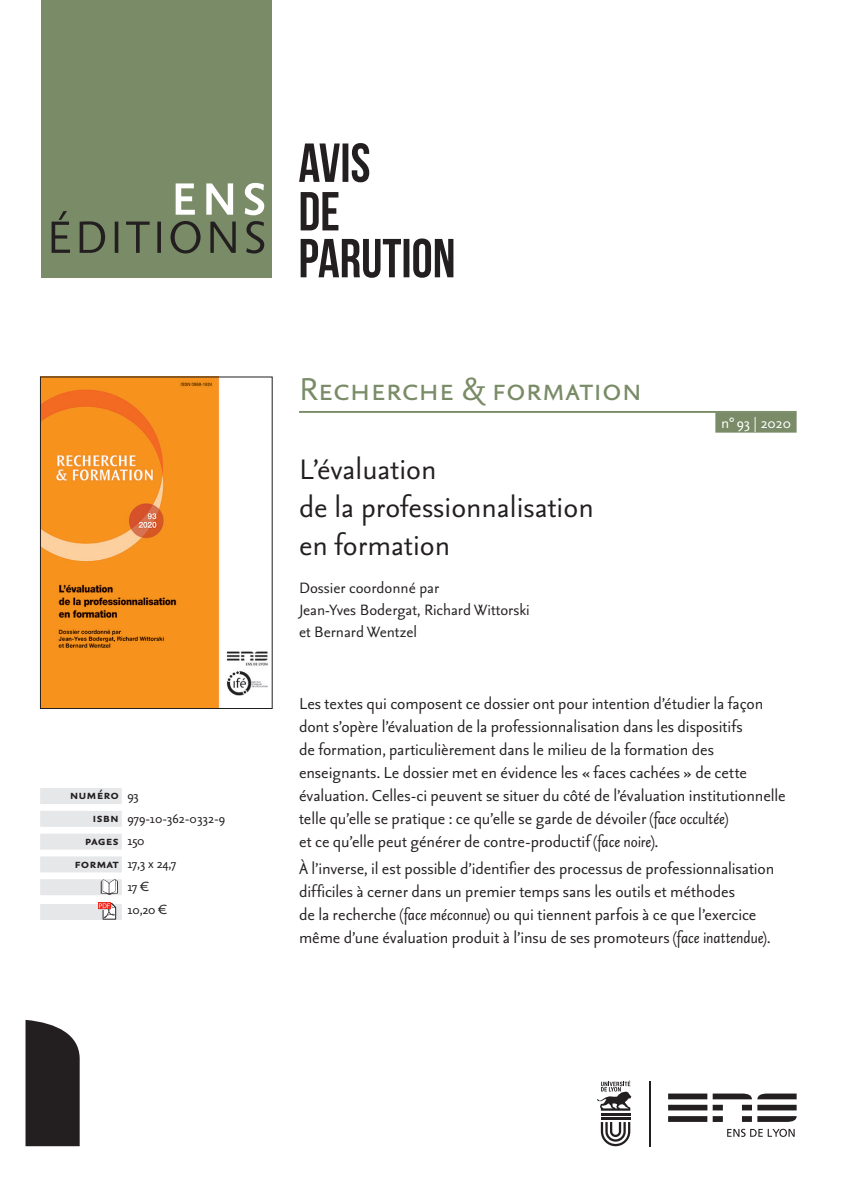
<style>
.page{position:relative;width:842px;height:1191px;background:#fff}
.page>*{position:absolute;margin:0;border:0;box-sizing:border-box;transform-origin:0 0}
.t1{font:38px "Seria Sans Pro";color:#798b67}
.t2{font:34px/38px "Seria Sans Pro";color:#231f20}
.t3{font:19px/23px "Seria Sans Pro";letter-spacing:-.005em;color:#231f20}
.t4{font:18px/21.6px "Seria Sans Pro";color:#231f20}
.t5{font:18px "Seria Sans Pro";color:#fff}
.t6{font:16px/22.8px "Seria Sans Pro";color:#231f20}
.t7{font:700 15.4px "Seria Sans Pro";color:#231f20}
.s1{font-weight:400;font-size:16px}
.s2{font-weight:700;font-size:15.4px}
.s3{font-style:italic}
</style>
<div class="page">
<svg style="left:26px;top:1020px;width:54px;height:126px;background:#322f30"></svg>
<svg style="left:601px;top:1122px;width:29px;height:24px"></svg>
<hr style="left:601px;top:1117px;width:29px;height:2px;background:#231f20">
<hr style="left:601px;top:1113px;width:29px;height:2px;background:#231f20">
<svg style="left:597px;top:1080px;width:34px;height:30px"></svg>
<hr style="left:650px;top:1081px;width:1px;height:65px;background:#231f20">
<svg style="left:668px;top:1093px;width:39px;height:28px"></svg>
<svg style="left:713px;top:1093px;width:84px;height:29px"></svg>
<svg style="left:727px;top:1128px;width:68px;height:8px"></svg>
<hr style="left:299px;top:411px;width:498px;height:2px;background:#798b67">
<div style="left:715px;top:412px;width:82px;height:20px;background:#798b67"></div>
<div style="left:41px;top:0;width:230px;height:278px;background:#798b67"></div>
<svg style="left:52px;top:183px;width:212px;height:70px"></svg>
<svg style="left:301px;top:238px;width:152px;height:40px"></svg>
<svg style="left:301px;top:192px;width:37px;height:38px"></svg>
<svg style="left:299px;top:143px;width:70px;height:39px"></svg>
<img style="left:42px;top:379px;width:226px;height:328px">
<div style="left:40px;top:377px;width:232px;height:332px;border:1px solid #231f20"></div>
<div style="left:40px;top:788px;width:82px;height:16px;background:#e6e7e9"></div>
<div style="left:40px;top:811px;width:82px;height:16px;background:#e6e7e9"></div>
<div style="left:40px;top:833px;width:82px;height:16px;background:#e6e7e9"></div>
<div style="left:40px;top:856px;width:82px;height:16px;background:#e6e7e9"></div>
<div style="left:40px;top:879px;width:82px;height:16px;background:#e6e7e9"></div>
<div style="left:40px;top:904px;width:82px;height:16px;background:#e6e7e9"></div>
<div style="left:98px;top:902px;width:13px;height:7px;background:#ee2c23"></div>
<svg style="left:99px;top:903px;width:17px;height:16px"></svg>
<svg style="left:101px;top:879px;width:17px;height:16px"></svg>
<p class="t7" style="left:70px;top:785px;width:71px">numéro <span class="s1">93</span></p>
<p class="t6" style="left:93px;top:806px;width:134px"><span class="s2">isbn</span> 979-10-362-0332-9</p>
<p class="t7" style="left:85px;top:830px;width:61px">pages <span class="s1">150</span></p>
<p class="t6" style="left:127px;top:851px;width:51px;text-indent:-53px"><span class="s2">format</span> 17,3 x 24,7<br>17 €<br>10,20 €</p>
<h1 class="t1" style="left:299px;top:364px;width:345px">Recherche &amp; formation</h1>
<h2 class="t2" style="left:299px;top:449px;width:296px">L’évaluation<br>de la professionnalisation en formation</h2>
<p class="t4" style="left:299px;top:576px;width:232px">Dossier coordonné par<br>Jean-Yves Bodergat, Richard Wittorski et Bernard Wentzel</p>
<p class="t5" style="left:721px;top:411px;width:71px">n°93 | 2020</p>
<p class="t3" style="left:299px;top:691px;width:488px">Les textes qui composent ce dossier ont pour intention d’étudier la façon dont s’opère l’évaluation de la professionnalisation dans les dispositifs<br>de formation, particulièrement dans le milieu de la formation des enseignants. Le dossier met en évidence les « faces cachées » de cette évaluation. Celles-ci peuvent se situer du côté de l’évaluation institutionnelle telle qu’elle se pratique : ce qu’elle se garde de dévoiler (<span class="s3">face occultée</span>)<br>et ce qu’elle peut générer de contre-productif (<span class="s3">face noire</span>).</p>
<p class="t3" style="left:299px;top:856px;width:477px">À l’inverse, il est possible d’identifier des processus de professionnalisation difficiles à cerner dans un premier temps sans les outils et méthodes<br>de la recherche (<span class="s3">face méconnue</span>) ou qui tiennent parfois à ce que l’exercice même d’une évaluation produit à l’insu de ses promoteurs (<span class="s3">face inattendue</span>).</p>
</div>
